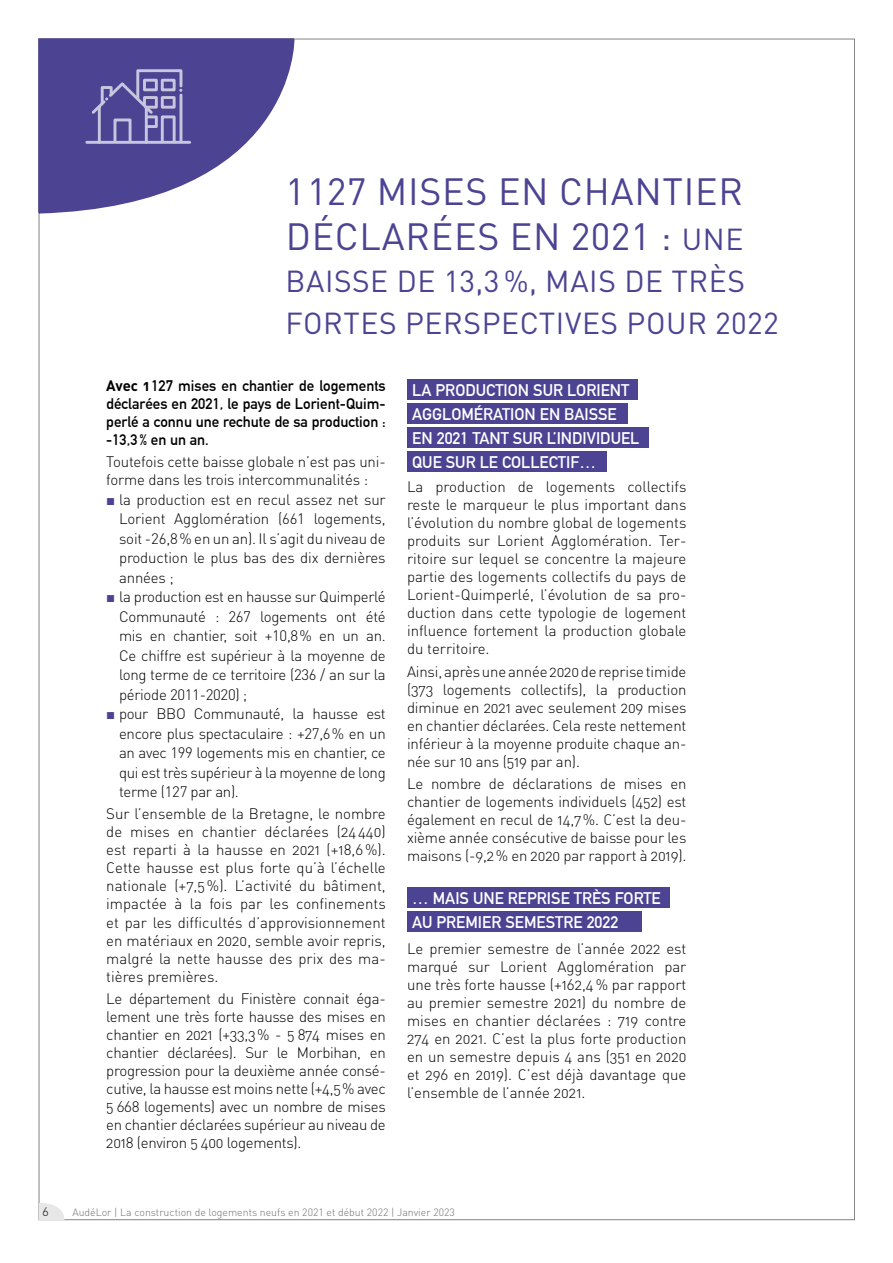
<style>
.page{position:relative;width:893px;height:1263px;background:#fff}
.page>*{position:absolute;margin:0;border:0;box-sizing:border-box;transform-origin:0 0}
.t1{font:37.5px/45px "DIN Pro";letter-spacing:.02em;color:#4c4392}
.t2{font:30px/42px "DIN Pro";letter-spacing:.02em;color:#4c4392}
.t3{font:700 16.5px/24px "DIN Alternate";color:#fff}
.t4{font:15px/18px "DIN Light Alternate";letter-spacing:-.01em;color:#000;text-align:justify}
.t5{font:300 15px/19.5px "DIN Pro";letter-spacing:-.02em;color:#000;text-align:justify}
.t6{font:700 15px/18px "DIN Alternate";color:#000;text-align:justify}
.t7{font:12px "DIN Light Alternate";color:#000}
.t8{font:300 10.5px "DIN Pro";color:#706f6f}
.s1{font-size:30px}
.s2{font-family:"DIN Bold Alternate";font-weight:400}
.s3{font-family:"Arial";font-weight:400;color:#4c4392}
</style>
<div class="page">
<svg style="left:39px;top:1203px;width:27px;height:17px"></svg>
<div style="left:407px;top:887px;width:263px;height:20px;background:#4c4392"></div>
<div style="left:407px;top:911px;width:235px;height:20px;background:#4c4392"></div>
<div style="left:407px;top:379px;width:230px;height:21px;background:#4c4392"></div>
<div style="left:407px;top:404px;width:220px;height:20px;background:#4c4392"></div>
<div style="left:407px;top:428px;width:241px;height:20px;background:#4c4392"></div>
<div style="left:407px;top:452px;width:200px;height:20px;background:#4c4392"></div>
<svg style="left:39px;top:39px;width:257px;height:175px"></svg>
<h1 class="t1" style="left:285px;top:168px;width:459px">1127 MISES EN CHANTIER<br>DÉCLARÉES EN 2021 : <span class="s1">UNE</span></h1>
<h2 class="t2" style="left:286px;top:259px;width:495px">BAISSE DE 13,3 %, MAIS DE TRÈS<br>FORTES PERSPECTIVES POUR 2022</h2>
<p class="t6" style="left:106px;top:376px;width:281px"><span class="s2">Avec 1</span>127 mises en chantier de logements déclarées en 2021, le pays de Lorient-Quim&shy;perlé a connu une rechute de sa production : -13,3% en un an.</p>
<p class="t4" style="left:106px;top:453px;width:281px">Toutefois cette baisse globale n’est pas uni&shy;forme dans les trois intercommunalités :</p>
<p class="t5" style="left:119px;top:489px;width:268px;text-indent:-13px"><span class="s3">■</span> la production est en recul assez net sur Lorient Agglomération (661 logements, soit -26,8% en un an). Il s’agit du niveau de production le plus bas des dix dernières années ;</p>
<p class="t5" style="left:119px;top:586px;width:268px;text-indent:-13px"><span class="s3">■</span> la production est en hausse sur Quimperlé Communauté : 267 logements ont été mis en chantier, soit +10,8% en un an.<br>Ce chiffre est supérieur à la moyenne de long terme de ce territoire (236 / an sur la période 2011-2020) ;</p>
<p class="t5" style="left:119px;top:703px;width:268px;text-indent:-13px"><span class="s3">■</span> pour BBO Communauté, la hausse est encore plus spectaculaire : +27,6% en un an avec 199 logements mis en chantier, ce qui est très supérieur à la moyenne de long terme (127 par an).</p>
<p class="t4" style="left:106px;top:805px;width:281px">Sur l’ensemble de la Bretagne, le nombre de mises en chantier déclarées (24440) est reparti à la hausse en 2021 (+18,6%).<br>Cette hausse est plus forte qu’à l’échelle nationale (+7,5%). L’activité du bâtiment, impactée à la fois par les confinements et par les difficultés d’approvisionnement en matériaux en 2020, semble avoir repris, malgré la nette hausse des prix des ma&shy;tières premières.</p>
<p class="t4" style="left:106px;top:989px;width:281px">Le département du Finistère connait éga&shy;lement une très forte hausse des mises en chantier en 2021 (+33,3% - 5 874 mises en chantier déclarées). Sur le Morbihan, en progression pour la deuxième année consé&shy;cutive, la hausse est moins nette (+4,5% avec 5 668 logements) avec un nombre de mises en chantier déclarées supérieur au niveau de 2018 (environ 5 400 logements).</p>
<p class="t3" style="left:412px;top:377px;width:229px">LA PRODUCTION SUR LORIENT<br>AGGLOMÉRATION EN BAISSE<br>EN 2021 TANT SUR L’INDIVIDUEL<br>QUE SUR LE COLLECTIF…</p>
<p class="t4" style="left:407px;top:478px;width:281px">La production de logements collectifs reste le marqueur le plus important dans l’évolution du nombre global de logements produits sur Lorient Agglomération. Ter&shy;ritoire sur lequel se concentre la majeure partie des logements collectifs du pays de Lorient-Quimperlé, l’évolution de sa pro&shy;duction dans cette typologie de logement influence fortement la production globale du territoire.</p>
<p class="t4" style="left:407px;top:662px;width:281px">Ainsi, après une année 2020 de reprise timide (373 logements collectifs), la production diminue en 2021 avec seulement 209 mises en chantier déclarées. Cela reste nettement inférieur à la moyenne produite chaque an&shy;née sur 10 ans (519 par an).</p>
<p class="t4" style="left:407px;top:774px;width:281px">Le nombre de déclarations de mises en chantier de logements individuels (452) est également en recul de 14,7%. C’est la deu&shy;xième année consécutive de baisse pour les maisons (-9,2% en 2020 par rapport à 2019).</p>
<p class="t3" style="left:412px;top:885px;width:250px">… MAIS UNE REPRISE TRÈS FORTE<br>AU PREMIER SEMESTRE 2022</p>
<p class="t4" style="left:407px;top:939px;width:281px">Le premier semestre de l’année 2022 est marqué sur Lorient Agglomération par une très forte hausse (+162,4% par rapport au premier semestre 2021) du nombre de mises en chantier déclarées : 719 contre 274 en 2021. C’est la plus forte production en un semestre depuis 4 ans (351 en 2020 et 296 en 2019). C’est déjà davantage que l’ensemble de l’année 2021.</p>
<p class="t7" style="left:42px;top:1204px;width:8px">6</p>
<p class="t8" style="left:72px;top:1205px;width:384px">AudéLor | La construction de logements neufs en 2021 et début 2022 | Janvier 2023</p>
</div>
